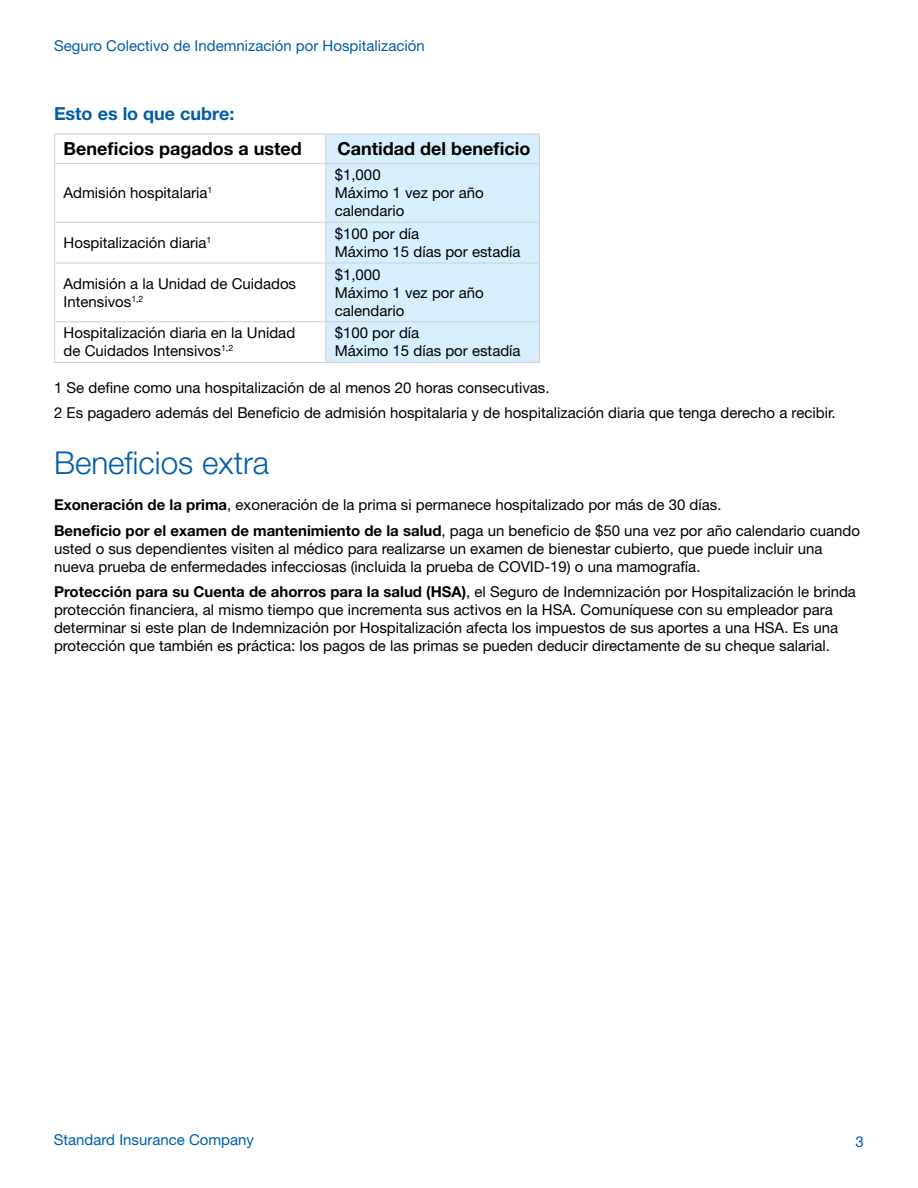
<style>
.page{position:relative;width:918px;height:1188px;background:#fff}
.page>*{position:absolute;margin:0;border:0;box-sizing:border-box;transform-origin:0 0}
.t1{font:300 31.5px "Helvetica Neue LT Std";color:#005daa}
.t2{font:700 18px "Helvetica Neue LT Std";color:#000}
.t3{font:700 18px "Helvetica Neue LT Std";color:#005daa}
.t4{font:15px/18px "Helvetica Neue LT Std";color:#000}
.t5{font:15px "Helvetica Neue LT Std";color:#005daa}
.s1{font-weight:700}
</style>
<div class="page">
<div style="left:326px;top:135px;width:213px;height:227px;background:#d7effd"></div>
<hr style="left:54px;top:133px;width:271px;height:2px;background:#d1d3d4">
<svg style="left:54px;top:135px;width:1px;height:28px"></svg>
<hr style="left:54px;top:163px;width:271px;height:1px;background:#d1d3d4">
<hr style="left:54px;top:164px;width:1px;height:58px;background:#d1d3d4">
<hr style="left:54px;top:222px;width:271px;height:1px;background:#d1d3d4">
<hr style="left:54px;top:223px;width:1px;height:39px;background:#d1d3d4">
<hr style="left:54px;top:262px;width:271px;height:2px;background:#d1d3d4">
<hr style="left:54px;top:264px;width:1px;height:57px;background:#d1d3d4">
<hr style="left:54px;top:321px;width:271px;height:1px;background:#d1d3d4">
<hr style="left:54px;top:322px;width:1px;height:40px;background:#d1d3d4">
<hr style="left:54px;top:362px;width:271px;height:1px;background:#d1d3d4">
<hr style="left:325px;top:133px;width:215px;height:2px;background:#d1d3d4">
<svg style="left:325px;top:135px;width:1px;height:28px"></svg>
<svg style="left:539px;top:135px;width:1px;height:28px"></svg>
<hr style="left:325px;top:163px;width:215px;height:1px;background:#d1d3d4">
<hr style="left:325px;top:164px;width:1px;height:58px;background:#d1d3d4">
<hr style="left:539px;top:164px;width:1px;height:58px;background:#d1d3d4">
<hr style="left:325px;top:222px;width:215px;height:1px;background:#d1d3d4">
<hr style="left:325px;top:223px;width:1px;height:39px;background:#d1d3d4">
<hr style="left:539px;top:223px;width:1px;height:39px;background:#d1d3d4">
<hr style="left:325px;top:262px;width:215px;height:2px;background:#d1d3d4">
<hr style="left:325px;top:264px;width:1px;height:57px;background:#d1d3d4">
<hr style="left:539px;top:264px;width:1px;height:57px;background:#d1d3d4">
<hr style="left:325px;top:321px;width:215px;height:1px;background:#d1d3d4">
<hr style="left:325px;top:322px;width:1px;height:40px;background:#d1d3d4">
<hr style="left:539px;top:322px;width:1px;height:40px;background:#d1d3d4">
<hr style="left:325px;top:362px;width:215px;height:1px;background:#d1d3d4">
<p class="t5" style="left:54px;top:37px;width:372px">Seguro Colectivo de Indemnización por Hospitalización</p>
<p class="t3" style="left:54px;top:102px;width:182px">Esto es lo que cubre:</p>
<p class="t2" style="left:64px;top:138px;width:240px">Beneficios pagados a usted</p>
<p class="t2" style="left:338px;top:138px;width:194px">Cantidad del beneficio</p>
<p class="t4" style="left:64px;top:184px;width:150px">Admisión hospitalaria<sup>1</sup></p>
<p class="t4" style="left:335px;top:166px;width:150px">$1,000<br>Máximo 1 vez por año calendario</p>
<p class="t4" style="left:64px;top:233px;width:149px">Hospitalización diaria<sup>1</sup></p>
<p class="t4" style="left:335px;top:224px;width:187px">$100 por día<br>Máximo 15 días por estadía</p>
<p class="t4" style="left:64px;top:274px;width:234px">Admisión a la Unidad de Cuidados<br>Intensivos<sup>1,2</sup></p>
<p class="t4" style="left:335px;top:265px;width:150px">$1,000<br>Máximo 1 vez por año calendario</p>
<p class="t4" style="left:64px;top:324px;width:233px">Hospitalización diaria en la Unidad de Cuidados Intensivos<sup>1,2</sup></p>
<p class="t4" style="left:335px;top:324px;width:187px">$100 por día<br>Máximo 15 días por estadía</p>
<p class="t4" style="left:54px;top:375px;width:783px;line-height:25.5px">1 Se define como una hospitalización de al menos 20 horas consecutivas.<br>2 Es pagadero además del Beneficio de admisión hospitalaria y de hospitalización diaria que tenga derecho a recibir.</p>
<h1 class="t1" style="left:54px;top:444px;width:217px">Beneficios extra</h1>
<p class="t4" style="left:54px;top:492px;width:808px;line-height:25.5px"><span class="s1">Exoneración de la prima</span>, exoneración de la prima si permanece hospitalizado por más de 30 días.<br><span class="s1">Beneficio por el examen de mantenimiento de la salud</span>, paga un beneficio de $50 una vez por año calendario cuando</p>
<p class="t4" style="left:54px;top:539px;width:770px">usted o sus dependientes visiten al médico para realizarse un examen de bienestar cubierto, que puede incluir una nueva prueba de enfermedades infecciosas (incluida la prueba de COVID-19) o una mamografía.</p>
<p class="t4" style="left:54px;top:583px;width:803px"><span class="s1">Protección para su Cuenta de ahorros para la salud (HSA)</span>, el Seguro de Indemnización por Hospitalización le brinda protección financiera, al mismo tiempo que incrementa sus activos en la HSA. Comuníquese con su empleador para determinar si este plan de Indemnización por Hospitalización afecta los impuestos de sus aportes a una HSA. Es una protección que también es práctica: los pagos de las primas se pueden deducir directamente de su cheque salarial.</p>
<p class="t5" style="left:54px;top:1130px;width:202px">Standard Insurance Company</p>
<p class="t5" style="left:856px;top:1133px;width:10px">3</p>
</div>
